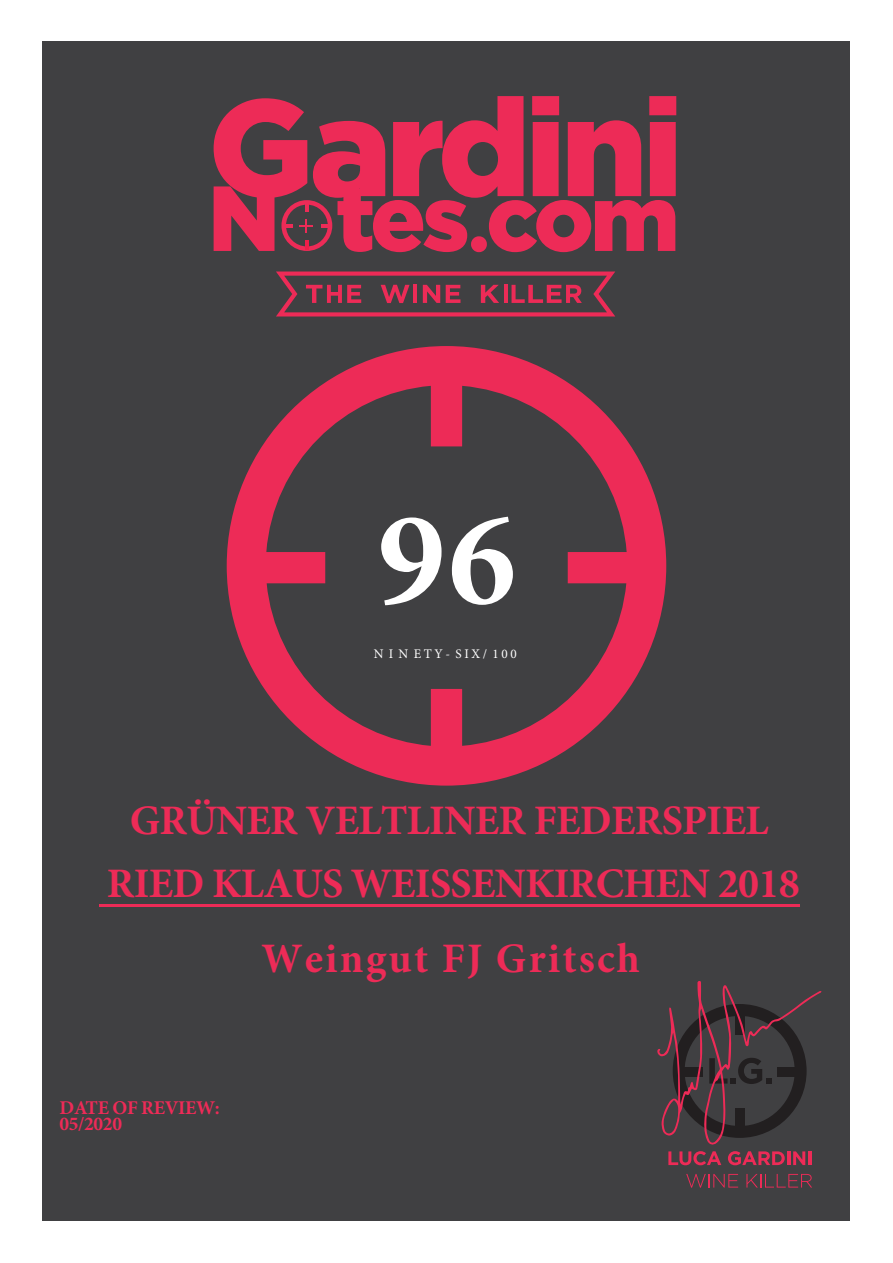
<style>
.page{position:relative;width:893px;height:1263px;background:#fff}
.page>*{position:absolute;margin:0;border:0;box-sizing:border-box;transform-origin:0 0}
.t1{font:700 135px "Minion Pro";color:#fff}
.t2{font:700 42px/63px "Minion Pro";letter-spacing:-.02em;color:#ed2b57;text-align:center}
.t3{font:700 42px "Minion Pro";letter-spacing:.05em;color:#ed2b57}
.t4{font:700 19.5px/15.8px "Minion Pro";letter-spacing:-.02em;color:#ed2b57}
.t5{font:13.2px "Minion Pro";letter-spacing:.2em;color:#fff}
</style>
<div class="page">
<div style="left:43px;top:41px;width:807px;height:1179px;background:#404042"></div>
<svg style="left:227px;top:346px;width:439px;height:440px"></svg>
<svg style="left:686px;top:1174px;width:52px;height:14px"></svg>
<svg style="left:746px;top:1174px;width:66px;height:13px"></svg>
<svg style="left:657px;top:981px;width:164px;height:184px"></svg>
<svg style="left:214px;top:96px;width:462px;height:156px"></svg>
<svg style="left:276px;top:271px;width:339px;height:45px"></svg>
<hr style="left:99px;top:904px;width:700px;height:2px;background:#ed2b57">
<h1 class="t1" style="left:378px;top:465px;width:139px">96</h1>
<p class="t5" style="left:374px;top:645px;width:144px">N I N ETY- SIX/ 100</p>
<p class="t2" style="left:107px;top:788px;width:694px">GRÜNER VELTLINER FEDERSPIEL<br>RIED KLAUS WEISSENKIRCHEN 2018</p>
<p class="t3" style="left:261px;top:929px;width:380px">Weingut FJ Gritsch</p>
<p class="t4" style="left:60px;top:1099px;width:162px">DATE OF REVIEW:<br>05/2020</p>
</div>
